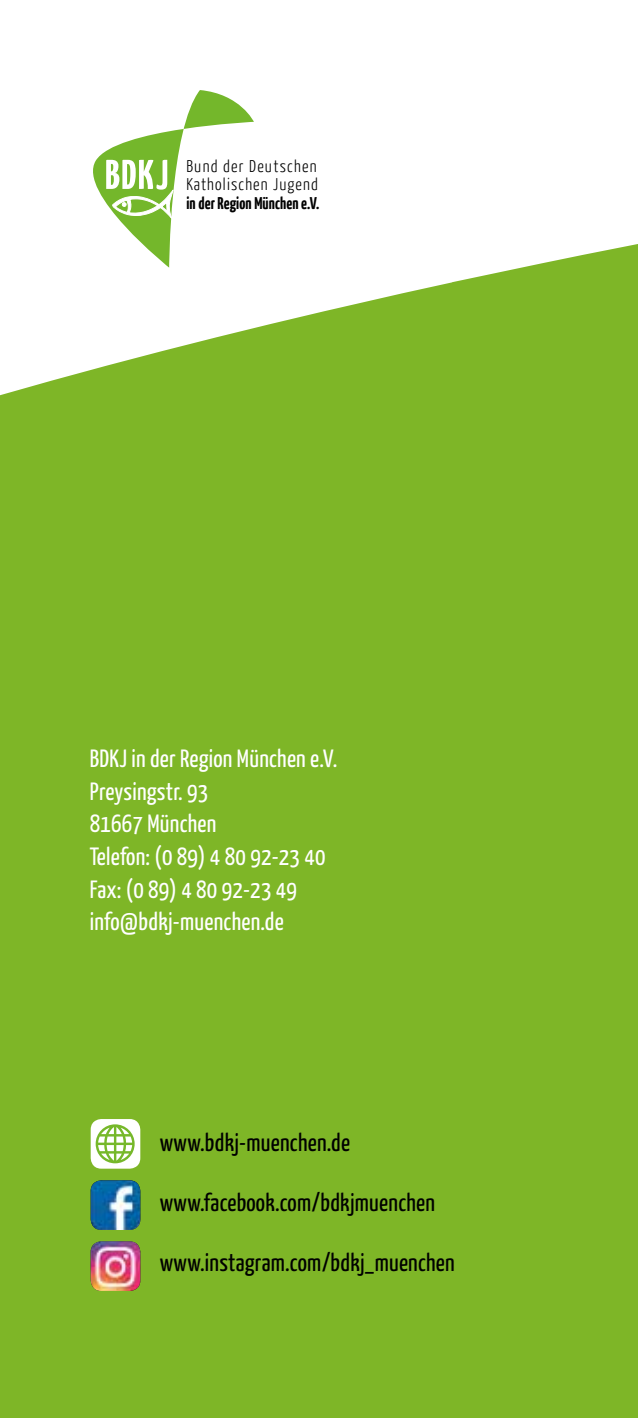
<style>
.page{position:relative;width:638px;height:1418px;background:#fff}
.page>*{position:absolute;margin:0;border:0;box-sizing:border-box;transform-origin:0 0}
.t1{font:25px/32.5px "Yanone Kaffeesatz";letter-spacing:.01em;color:#fff}
.t2{font:25px "Yanone Kaffeesatz";letter-spacing:.01em;color:#000}
.t3{font:300 17px/17.8px "BDKJ";letter-spacing:.055em;color:#000}
.t4{font:700 17px "BDKJ";letter-spacing:-.005em;color:#000}
</style>
<div class="page">
<div style="left:0;top:0;width:638px;height:1417px;background:#7eb627"></div>
<svg style="left:0;top:0;width:638px;height:396px;fill:#fff"></svg>
<svg style="left:78px;top:90px;width:176px;height:178px"></svg>
<div style="left:91px;top:1119px;width:49px;height:49px;background:#fff;border-radius:11px"></div>
<img style="left:91px;top:1241px;width:49px;height:49px">
<img style="left:91px;top:1180px;width:49px;height:49px">
<svg style="left:96px;top:1124px;width:39px;height:39px"></svg>
<p class="t3" style="left:186px;top:157px;width:133px">Bund der Deutschen<br>Katholischen Jugend</p>
<p class="t4" style="left:186px;top:192px;width:135px">in der Region München e.V.</p>
<p class="t1" style="left:90px;top:741px;width:249px">BDKJ in der Region München e.V.<br>Preysingstr. 93<br>81667 München<br>Telefon: (0 89) 4 80 92-23 40<br>Fax: (0 89) 4 80 92-23 49 info@bdkj-muenchen.de</p>
<p class="t2" style="left:160px;top:1127px;width:192px">www.bdkj-muenchen.de</p>
<p class="t2" style="left:160px;top:1187px;width:277px">www.facebook.com/bdkjmuenchen</p>
<p class="t2" style="left:160px;top:1247px;width:296px">www.instagram.com/bdkj_muenchen</p>
</div>
